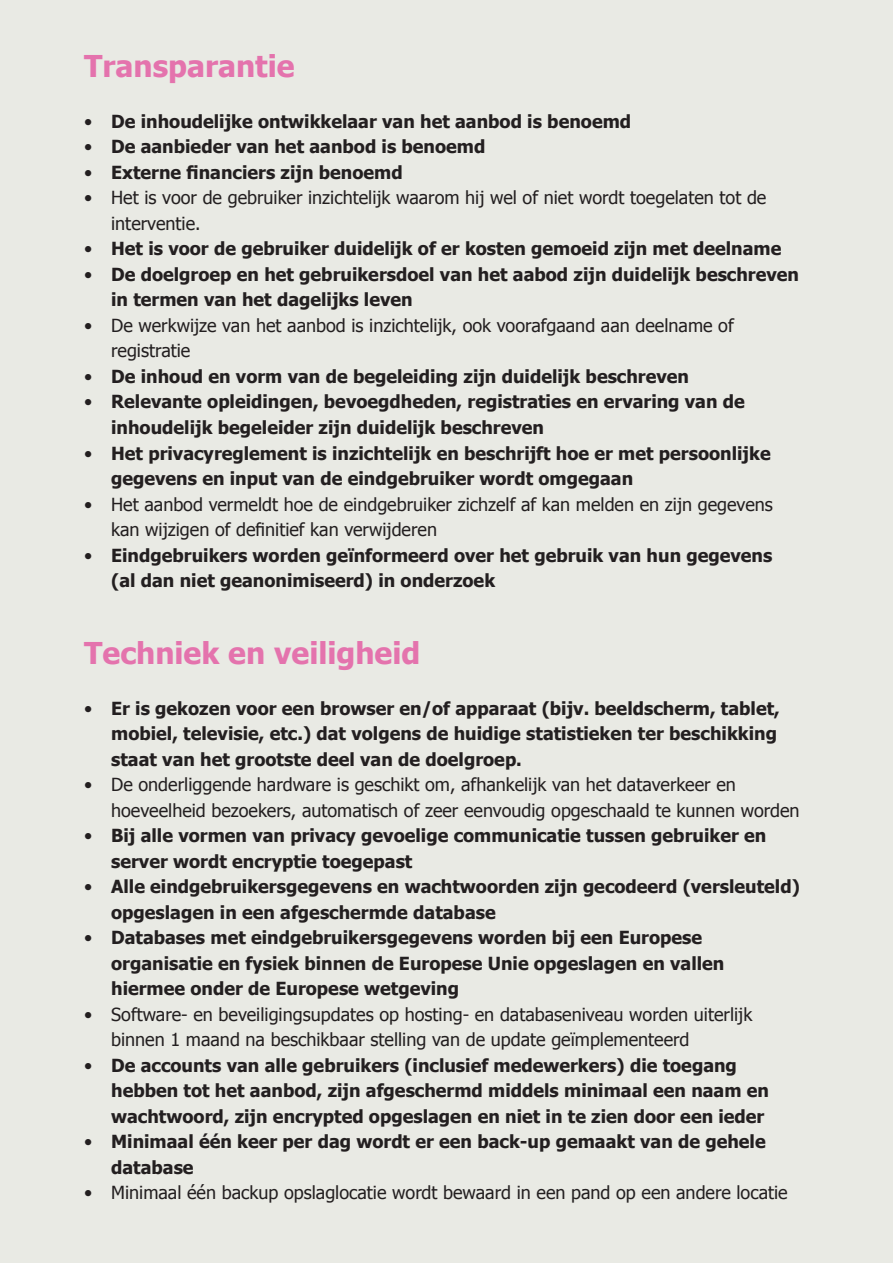
<style>
.page{position:relative;width:893px;height:1263px;background:#e9eae4}
.page>*{position:absolute;margin:0;border:0;box-sizing:border-box;transform-origin:0 0}
.t1{font:700 30px "Tahoma";color:#e473ad}
.t2{font:700 18px/25.5px "Tahoma";color:#231f20}
.t3{font:18px/25.5px "Tahoma";color:#231f20}
.s1{font-weight:400}
</style>
<div class="page">
<p class="t1" style="left:84px;top:45px;width:212px">Transparantie</p>
<p class="t2" style="left:84px;top:108px;width:548px"><span class="s1">•</span> De inhoudelijke ontwikkelaar van het aanbod is benoemd</p>
<p class="t2" style="left:84px;top:133px;width:403px"><span class="s1">•</span> De aanbieder van het aanbod is benoemd</p>
<p class="t2" style="left:84px;top:159px;width:320px"><span class="s1">•</span> Externe financiers zijn benoemd</p>
<p class="t3" style="left:111px;top:184px;width:657px;text-indent:-27px">• Het is voor de gebruiker inzichtelijk waarom hij wel of niet wordt toegelaten tot de interventie.</p>
<p class="t2" style="left:84px;top:235px;width:699px"><span class="s1">•</span> Het is voor de gebruiker duidelijk of er kosten gemoeid zijn met deelname</p>
<p class="t2" style="left:111px;top:261px;width:689px;text-indent:-27px"><span class="s1">•</span> De doelgroep en het gebruikersdoel van het aabod zijn duidelijk beschreven in termen van het dagelijks leven</p>
<p class="t3" style="left:111px;top:312px;width:624px;text-indent:-27px">• De werkwijze van het aanbod is inzichtelijk, ook voorafgaand aan deelname of registratie</p>
<p class="t2" style="left:84px;top:363px;width:606px"><span class="s1">•</span> De inhoud en vorm van de begeleiding zijn duidelijk beschreven</p>
<p class="t2" style="left:111px;top:388px;width:635px;text-indent:-27px"><span class="s1">•</span> Relevante opleidingen, bevoegdheden, registraties en ervaring van de inhoudelijk begeleider zijn duidelijk beschreven</p>
<p class="t2" style="left:111px;top:439px;width:661px;text-indent:-27px"><span class="s1">•</span> Het privacyreglement is inzichtelijk en beschrijft hoe er met persoonlijke gegevens en input van de eindgebruiker wordt omgegaan</p>
<p class="t3" style="left:111px;top:490px;width:663px;text-indent:-27px">• Het aanbod vermeldt hoe de eindgebruiker zichzelf af kan melden en zijn gegevens kan wijzigen of definitief kan verwijderen</p>
<p class="t2" style="left:111px;top:541px;width:663px;text-indent:-27px"><span class="s1">•</span> Eindgebruikers worden geïnformeerd over het gebruik van hun gegevens (al dan niet geanonimiseerd) in onderzoek</p>
<p class="t1" style="left:84px;top:631px;width:338px">Techniek en veiligheid</p>
<p class="t2" style="left:111px;top:694px;width:670px;text-indent:-27px"><span class="s1">•</span> Er is gekozen voor een browser en/of apparaat (bijv. beeldscherm, tablet, mobiel, televisie, etc.) dat volgens de huidige statistieken ter beschikking staat van het grootste deel van de doelgroep.</p>
<p class="t3" style="left:111px;top:771px;width:690px;text-indent:-27px">• De onderliggende hardware is geschikt om, afhankelijk van het dataverkeer en hoeveelheid bezoekers, automatisch of zeer eenvoudig opgeschaald te kunnen worden</p>
<p class="t2" style="left:111px;top:822px;width:657px;text-indent:-27px"><span class="s1">•</span> Bij alle vormen van privacy gevoelige communicatie tussen gebruiker en server wordt encryptie toegepast</p>
<p class="t2" style="left:111px;top:873px;width:690px;text-indent:-27px"><span class="s1">•</span> Alle eindgebruikersgegevens en wachtwoorden zijn gecodeerd (versleuteld) opgeslagen in een afgeschermde database</p>
<p class="t2" style="left:111px;top:924px;width:615px;text-indent:-27px"><span class="s1">•</span> Databases met eindgebruikersgegevens worden bij een Europese organisatie en fysiek binnen de Europese Unie opgeslagen en vallen hiermee onder de Europese wetgeving</p>
<p class="t3" style="left:111px;top:1000px;width:643px;text-indent:-27px">• Software- en beveiligingsupdates op hosting- en databaseniveau worden uiterlijk binnen 1 maand na beschikbaar stelling van de update geïmplementeerd</p>
<p class="t2" style="left:111px;top:1051px;width:659px;text-indent:-27px"><span class="s1">•</span> De accounts van alle gebruikers (inclusief medewerkers) die toegang hebben tot het aanbod, zijn afgeschermd middels minimaal een naam en wachtwoord, zijn encrypted opgeslagen en niet in te zien door een ieder</p>
<p class="t2" style="left:111px;top:1128px;width:656px;text-indent:-27px"><span class="s1">•</span> Minimaal één keer per dag wordt er een back-up gemaakt van de gehele database</p>
<p class="t3" style="left:84px;top:1179px;width:705px">• Minimaal één backup opslaglocatie wordt bewaard in een pand op een andere locatie</p>
</div>
